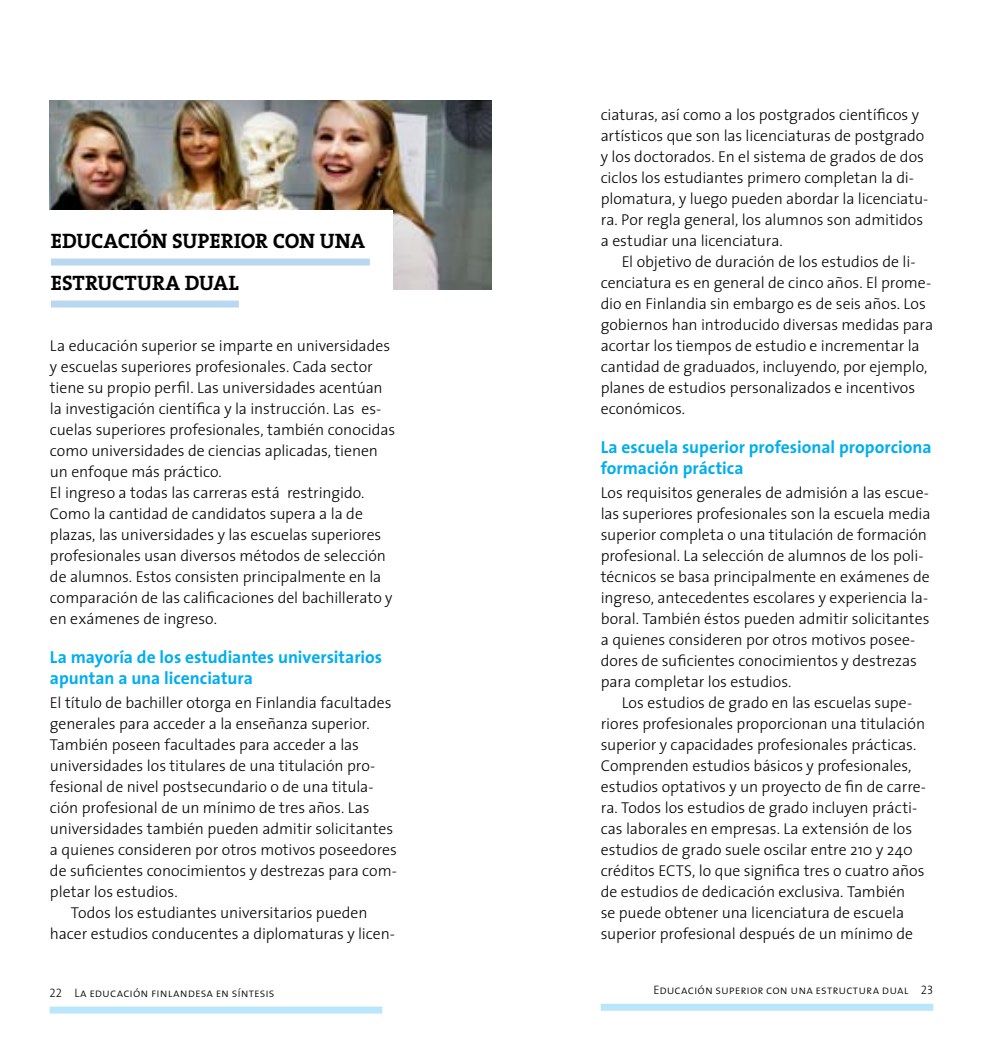
<style>
.page{position:relative;width:983px;height:1042px;background:#fff}
.page>*{position:absolute;margin:0;border:0;box-sizing:border-box;transform-origin:0 0}
.t1{font:21px/42px "The Serif Bold Caps";letter-spacing:-.01em;color:#000}
.t2{font:700 17.5px/21px "The Sans";color:#00aeef}
.t3{font:300 15.75px/21px "The Sans";letter-spacing:-.005em;color:#000}
.t4{font:12.25px "The Sans Light Caps";letter-spacing:.005em;color:#000}
.s1{font-size:9.62px}
</style>
<div class="page">
<div style="left:50px;top:1006px;width:332px;height:7px;background:#b9e6fa"></div>
<div style="left:600px;top:1004px;width:333px;height:7px;background:#b9e6fa"></div>
<img style="left:50px;top:100px;width:441px;height:189px">
<div style="left:41px;top:210px;width:351px;height:112px;background:#fff"></div>
<div style="left:51px;top:258px;width:319px;height:7px;background:#bad7f1"></div>
<div style="left:51px;top:300px;width:188px;height:7px;background:#bad7f1"></div>
<h1 class="t1" style="left:51px;top:220px;width:316px">EDUCACIÓN SUPERIOR CON UNA<br>ESTRUCTURA DUAL</h1>
<p class="t3" style="left:50px;top:336px;width:346px">La educación superior se imparte en universidades y escuelas superiores profesionales. Cada sector tiene su propio perfil. Las universidades acentúan la investigación científica y la instrucción. Las es&shy;cuelas superiores profesionales, también conocidas como universidades de ciencias aplicadas, tienen un enfoque más práctico.<br>El ingreso a todas las carreras está restringido.<br>Como la cantidad de candidatos supera a la de plazas, las universidades y las escuelas superiores profesionales usan diversos métodos de selección de alumnos. Estos consisten principalmente en la comparación de las calificaciones del bachillerato y en exámenes de ingreso.</p>
<p class="t2" style="left:50px;top:646px;width:334px">La mayoría de los estudiantes universitarios apuntan a una licenciatura</p>
<p class="t3" style="left:50px;top:693px;width:343px">El título de bachiller otorga en Finlandia facultades</p>
<p class="t3" style="left:50px;top:714px;width:321px">generales para acceder a la enseñanza superior.</p>
<p class="t3" style="left:50px;top:735px;width:310px">También poseen facultades para acceder a las</p>
<p class="t3" style="left:50px;top:756px;width:327px">universidades los titulares de una titulación pro-</p>
<p class="t3" style="left:50px;top:776px;width:325px">fesional de nivel postsecundario o de una titula-</p>
<p class="t3" style="left:50px;top:797px;width:321px">ción profesional de un mínimo de tres años. Las</p>
<p class="t3" style="left:50px;top:818px;width:344px">universidades también pueden admitir solicitantes</p>
<p class="t3" style="left:50px;top:839px;width:348px">a quienes consideren por otros motivos poseedores</p>
<p class="t3" style="left:50px;top:860px;width:348px">de suficientes conocimientos y destrezas para com-</p>
<p class="t3" style="left:50px;top:881px;width:129px">pletar los estudios.</p>
<p class="t3" style="left:71px;top:902px;width:298px">Todos los estudiantes universitarios pueden</p>
<p class="t3" style="left:50px;top:923px;width:346px">hacer estudios conducentes a diplomaturas y licen-</p>
<p class="t3" style="left:600px;top:104px;width:329px">ciaturas, así como a los postgrados científicos y artísticos que son las licenciaturas de postgrado y los doctorados. En el sistema de grados de dos ciclos los estudiantes primero completan la di&shy;plomatura, y luego pueden abordar la licenciatu&shy;ra. Por regla general, los alumnos son admitidos a estudiar una licenciatura.</p>
<p class="t3" style="left:600px;top:251px;width:334px;text-indent:21px">El objetivo de duración de los estudios de li&shy;cenciatura es en general de cinco años. El prome&shy;dio en Finlandia sin embargo es de seis años. Los gobiernos han introducido diversas medidas para acortar los tiempos de estudio e incrementar la cantidad de graduados, incluyendo, por ejemplo, planes de estudios personalizados e incentivos económicos.</p>
<p class="t2" style="left:600px;top:436px;width:332px">La escuela superior profesional proporciona formación práctica</p>
<p class="t3" style="left:600px;top:483px;width:331px">Los requisitos generales de admisión a las escue&shy;las superiores profesionales son la escuela media superior completa o una titulación de formación profesional. La selección de alumnos de los poli&shy;técnicos se basa principalmente en exámenes de ingreso, antecedentes escolares y experiencia la&shy;boral. También éstos pueden admitir solicitantes a quienes consideren por otros motivos posee&shy;dores de suficientes conocimientos y destrezas para completar los estudios.</p>
<p class="t3" style="left:600px;top:692px;width:327px;text-indent:21px">Los estudios de grado en las escuelas supe&shy;riores profesionales proporcionan una titulación superior y capacidades profesionales prácticas.<br>Comprenden estudios básicos y profesionales, estudios optativos y un proyecto de fin de carre&shy;ra. Todos los estudios de grado incluyen prácti&shy;cas laborales en empresas. La extensión de los estudios de grado suele oscilar entre 210 y 240 créditos ECTS, lo que significa tres o cuatro años de estudios de dedicación exclusiva. También<br>se puede obtener una licenciatura de escuela superior profesional después de un mínimo de</p>
<p class="t4" style="left:50px;top:984px;width:226px">22 La educación f<span class="s1">I</span>nlandesa en síntesis</p>
<p class="t4" style="left:653px;top:982px;width:281px">Educación superior con una estructura dual 23</p>
</div>
